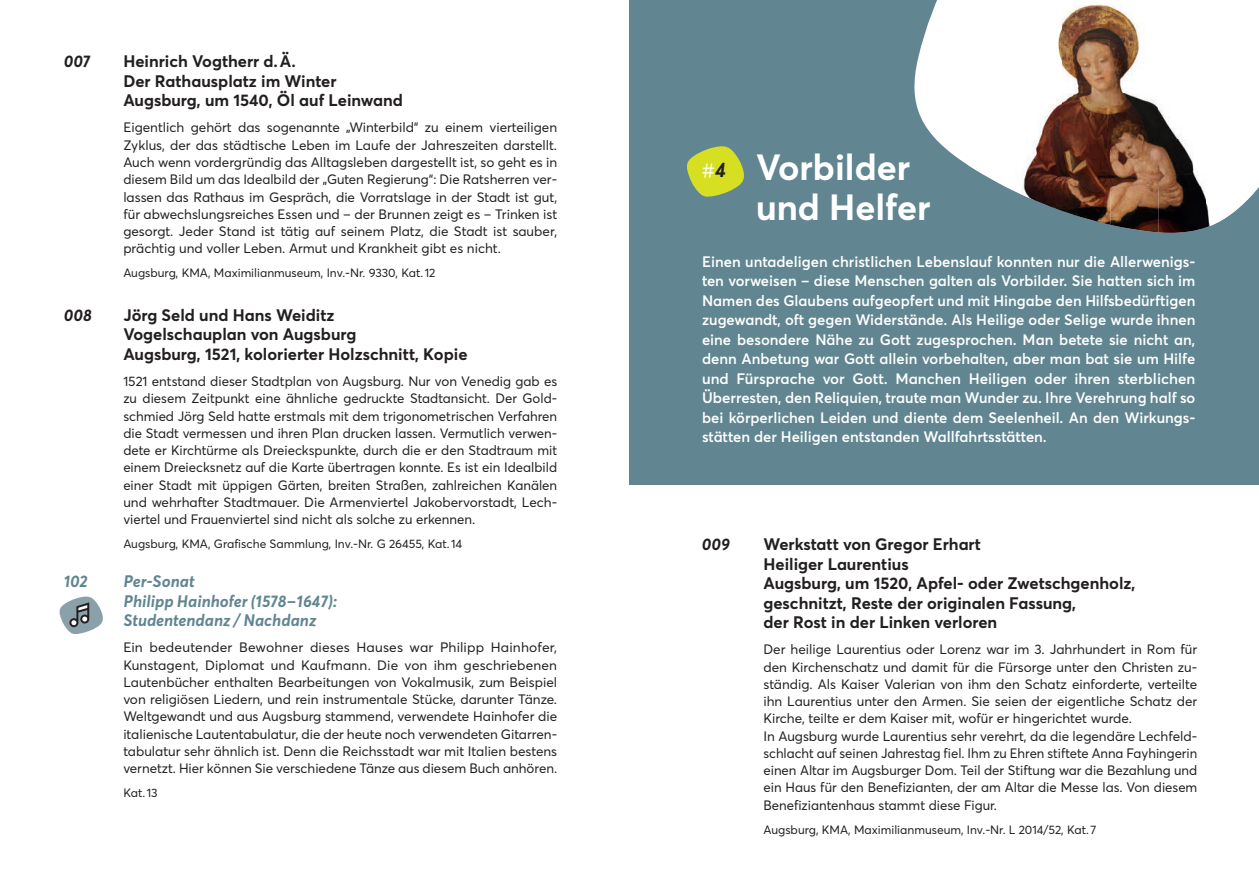
<style>
.page{position:relative;width:1259px;height:893px;background:#fff}
.page>*{position:absolute;margin:0;border:0;box-sizing:border-box;transform-origin:0 0}
.t1{font:700 36px/40.5px "Averta PE";color:#fff}
.t2{font:20.7px "Averta Demo PE Cutted Demo";color:#fff}
.t3{font:700 16.5px/19.5px "Averta PE";color:#231f20}
.t4{font:italic 700 16.5px/19.5px "Averta PE";color:#618691}
.t5{font:italic 700 16.5px "Averta PE";color:#231f20}
.t6{font:600 15px/19.5px "Averta PE";color:#fff;text-align:justify}
.t7{font:13.5px/17.2px "Averta Demo PE Cutted Demo";color:#231f20;text-align:justify}
.t8{font:12px "Averta Demo PE Cutted Demo";color:#231f20}
.s1{font-family:"Averta PE";font-weight:700;font-style:italic;color:#231f20}
</style>
<div class="page">
<svg style="left:59px;top:596px;width:44px;height:38px"></svg>
<div style="left:629px;top:0;width:630px;height:485px;background:#618691"></div>
<svg style="left:914px;top:0;width:345px;height:228px"></svg>
<img style="left:967px;top:0;width:286px;height:186px">
<svg style="left:1004px;top:186px;width:11px;height:6px"></svg>
<img style="left:1015px;top:186px;width:48px;height:25px">
<img style="left:1063px;top:186px;width:47px;height:39px">
<img style="left:1110px;top:186px;width:96px;height:47px">
<img style="left:1206px;top:186px;width:47px;height:41px">
<svg style="left:687px;top:146px;width:57px;height:51px"></svg>
<p class="t5" style="left:64px;top:50px;width:28px">007</p>
<p class="t5" style="left:64px;top:304px;width:30px">008</p>
<p class="t4" style="left:64px;top:572px;width:25px">102</p>
<p class="t3" style="left:123px;top:51px;width:281px">Heinrich Vogtherr d. Ä.<br>Der Rathausplatz im Winter<br>Augsburg, um 1540, Öl auf Leinwand</p>
<p class="t7" style="left:123px;top:119px;width:435px">Eigentlich gehört das sogenannte „Winterbild“ zu einem vierteiligen Zyklus, der das städtische Leben im Laufe der Jahreszeiten darstellt.<br>Auch wenn vordergründig das Alltagsleben dargestellt ist, so geht es in diesem Bild um das Idealbild der „Guten Regierung“: Die Ratsherren ver&shy;lassen das Rathaus im Gespräch, die Vorratslage in der Stadt ist gut, für abwechslungsreiches Essen und – der Brunnen zeigt es – Trinken ist gesorgt. Jeder Stand ist tätig auf seinem Platz, die Stadt ist sauber, prächtig und voller Leben. Armut und Krankheit gibt es nicht.</p>
<p class="t8" style="left:123px;top:266px;width:313px">Augsburg, KMA, Maximilianmuseum, Inv.-Nr. 9330, Kat. 12</p>
<p class="t3" style="left:123px;top:304px;width:346px">Jörg Seld und Hans Weiditz<br>Vogelschauplan von Augsburg<br>Augsburg, 1521, kolorierter Holzschnitt, Kopie</p>
<p class="t7" style="left:123px;top:373px;width:435px">1521 entstand dieser Stadtplan von Augsburg. Nur von Venedig gab es zu diesem Zeitpunkt eine ähnliche gedruckte Stadtansicht. Der Gold&shy;schmied Jörg Seld hatte erstmals mit dem trigonometrischen Verfahren die Stadt vermessen und ihren Plan drucken lassen. Vermutlich verwen&shy;dete er Kirchtürme als Dreieckspunkte, durch die er den Stadtraum mit einem Dreiecksnetz auf die Karte übertragen konnte. Es ist ein Idealbild einer Stadt mit üppigen Gärten, breiten Straßen, zahlreichen Kanälen und wehrhafter Stadtmauer. Die Armenviertel Jakobervorstadt, Lech&shy;viertel und Frauenviertel sind nicht als solche zu erkennen.</p>
<p class="t8" style="left:123px;top:537px;width:340px">Augsburg, KMA, Grafische Sammlung, Inv.-Nr. G 26455, Kat. 14</p>
<p class="t4" style="left:123px;top:572px;width:216px">Per-Sonat<br>Philipp Hainhofer (1578 – 1647):<br>Studentendanz / Nachdanz</p>
<p class="t7" style="left:123px;top:639px;width:435px">Ein bedeutender Bewohner dieses Hauses war Philipp Hainhofer, Kunstagent, Diplomat und Kaufmann. Die von ihm geschriebenen Lautenbücher enthalten Bearbeitungen von Vokalmusik, zum Beispiel von religiösen Liedern, und rein instrumentale Stücke, darunter Tänze.<br>Weltgewandt und aus Augsburg stammend, verwendete Hainhofer die italienische Lautentabulatur, die der heute noch verwendeten Gitarren&shy;tabulatur sehr ähnlich ist. Denn die Reichsstadt war mit Italien bestens vernetzt. Hier können Sie verschiedene Tänze aus diesem Buch anhören.</p>
<p class="t8" style="left:123px;top:786px;width:36px">Kat. 13</p>
<h1 class="t1" style="left:756px;top:145px;width:176px">Vorbilder und Helfer</h1>
<p class="t6" style="left:702px;top:251px;width:495px">Einen untadeligen christlichen Lebenslauf konnten nur die Allerwenigs&shy;ten vorweisen – diese Menschen galten als Vorbilder. Sie hatten sich im Namen des Glaubens aufgeopfert und mit Hingabe den Hilfsbedürftigen zuge wandt, oft gegen Widerstände. Als Heilige oder Selige wurde ihnen eine besondere Nähe zu Gott zugesprochen. Man betete sie nicht an, denn Anbetung war Gott allein vor behalten, aber man bat sie um Hilfe und Fürsprache vor Gott. Manchen Heiligen oder ihren sterb lichen Überresten, den Reliquien, traute man Wunder zu. Ihre Verehrung half so bei körper lichen Leiden und diente dem Seelenheil. An den Wirkungs&shy;stätten der Heiligen entstanden Wallfahrtsstätten.</p>
<h2 class="t2" style="left:702px;top:158px;width:26px">#<span class="s1">4</span></h2>
<p class="t5" style="left:702px;top:533px;width:30px">009</p>
<p class="t3" style="left:763px;top:534px;width:373px">Werkstatt von Gregor Erhart<br>Heiliger Laurentius<br>Augsburg, um 1520, Apfel- oder Zwetschgenholz, geschnitzt, Reste der originalen Fassung,<br>der Rost in der Linken verloren</p>
<p class="t7" style="left:763px;top:641px;width:435px;text-align:left">Der heilige Laurentius oder Lorenz war im 3. Jahrhundert in Rom für den Kirchenschatz und damit für die Fürsorge unter den Christen zu&shy;ständig. Als Kaiser Valerian von ihm den Schatz einforderte, verteilte ihn Laurentius unter den Armen. Sie seien der eigentliche Schatz der Kirche, teilte er dem Kaiser mit, wofür er hingerichtet wurde.<br>In Augsburg wurde Laurentius sehr verehrt, da die legendäre Lechfeld&shy;schlacht auf seinen Jahrestag fiel. Ihm zu Ehren stiftete Anna Fayhingerin einen Altar im Augsburger Dom. Teil der Stiftung war die Bezahlung und ein Haus für den Benefizianten, der am Altar die Messe las. Von diesem Benefiziantenhaus stammt diese Figur.</p>
<p class="t8" style="left:763px;top:822px;width:334px">Augsburg, KMA, Maximilianmuseum, Inv.-Nr. L 2014/52, Kat. 7</p>
</div>
